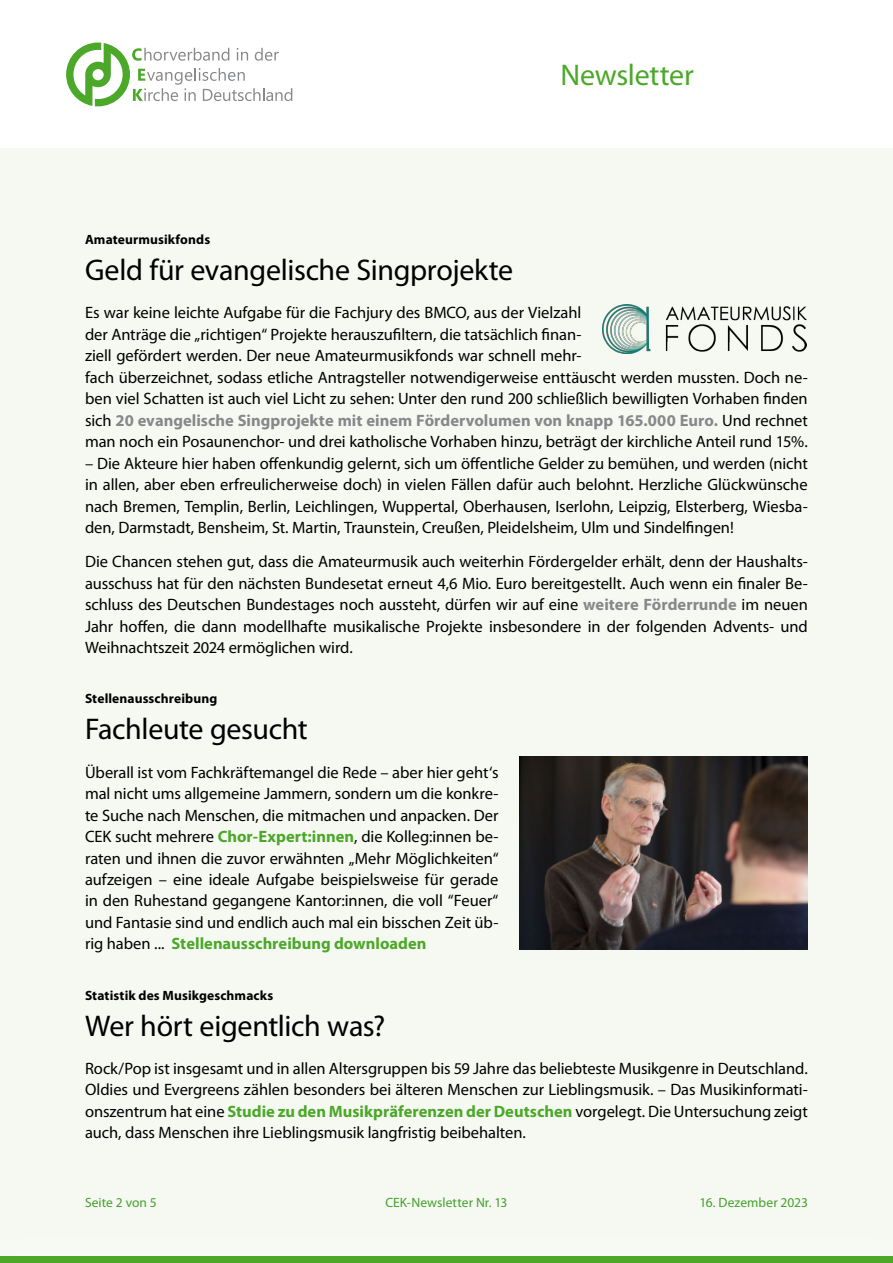
<style>
.page{position:relative;width:893px;height:1263px;background:#fff}
.page>*{position:absolute;margin:0;border:0;box-sizing:border-box;transform-origin:0 0}
.t1{font:30px "Myriad Pro";letter-spacing:-.01em;color:#000}
.t2{font:30px "Myriad Pro";letter-spacing:-.01em;color:#4ba829}
.t3{font:16.5px/21.5px "Myriad Pro";letter-spacing:-.005em;color:#000;text-align:justify}
.t4{font:700 13.5px "Myriad Pro";letter-spacing:.01em;color:#000}
.t5{font:13.5px "Myriad Pro";letter-spacing:.005em;color:#44a12b}
.s1{font-weight:700;color:#87888a}
.s2{font-weight:700;color:#4ba829}
</style>
<div class="page">
<svg style="left:66px;top:43px;width:226px;height:63px"></svg>
<div style="left:0;top:149px;width:893px;height:1114px;background:#f6f9f2"></div>
<div style="left:0;top:1256px;width:893px;height:7px;background:#4ba829"></div>
<img style="left:520px;top:757px;width:288px;height:192px">
<img style="left:603px;top:304px;width:204px;height:50px">
<h1 class="t2" style="left:561px;top:56px;width:135px">Newsletter</h1>
<p class="t4" style="left:85px;top:231px;width:127px">Amateurmusikfonds</p>
<h1 class="t1" style="left:85px;top:251px;width:430px">Geld für evangelische Singprojekte</h1>
<p class="t3" style="left:85px;top:302px;width:724px;text-align:left">Es war keine leichte Aufgabe für die Fachjury des BMCO, aus der Vielzahl<br>der Anträge die „richtigen“ Projekte herauszufiltern, die tatsächlich finan-<br>ziell gefördert werden. Der neue Amateurmusikfonds war schnell mehr-<br>fach überzeichnet, sodass etliche Antragsteller notwendigerweise enttäuscht werden mussten. Doch ne&shy;ben viel Schatten ist auch viel Licht zu sehen: Unter den rund 200 schließlich bewilligten Vorhaben finden sich <span class="s1">20 evangelische Singprojekte mit einem Fördervolumen von knapp 165.000 Euro.</span> Und rechnet man noch ein Posaunenchor- und drei katholische Vorhaben hinzu, beträgt der kirchliche Anteil rund 15%.</p>
<p class="t3" style="left:85px;top:452px;width:724px">– Die Akteure hier haben offenkundig gelernt, sich um öffentliche Gelder zu bemühen, und werden (nicht in allen, aber eben erfreulicherweise doch) in vielen Fällen dafür auch belohnt. Herzliche Glückwünsche nach Bremen, Templin, Berlin, Leichlingen, Wuppertal, Oberhausen, Iserlohn, Leipzig, Elsterberg, Wiesba&shy;den, Darmstadt, Bensheim, St. Martin, Traunstein, Creußen, Pleidelsheim, Ulm und Sindelfingen!</p>
<p class="t3" style="left:85px;top:551px;width:724px">Die Chancen stehen gut, dass die Amateurmusik auch weiterhin Fördergelder erhält, denn der Haushalts&shy;ausschuss hat für den nächsten Bundesetat erneut 4,6 Mio. Euro bereitgestellt. Auch wenn ein finaler Be&shy;schluss des Deutschen Bundestages noch aussteht, dürfen wir auf eine <span class="s1">weitere Förderrunde</span> im neuen Jahr hoffen, die dann modellhafte musikalische Projekte insbesondere in der folgenden Advents- und Weihnachtszeit 2024 ermöglichen wird.</p>
<p class="t4" style="left:85px;top:690px;width:134px">Stellenausschreibung</p>
<h1 class="t1" style="left:85px;top:711px;width:224px">Fachleute gesucht</h1>
<p class="t3" style="left:85px;top:761px;width:415px">Überall ist vom Fachkräftemangel die Rede – aber hier geht‘s mal nicht ums allgemeine Jammern, sondern um die konkre&shy;te Suche nach Menschen, die mitmachen und anpacken. Der CEK sucht mehrere <span class="s2">Chor-Expert:innen</span>, die Kolleg:innen be&shy;raten und ihnen die zuvor erwähnten „Mehr Möglichkeiten“ aufzeigen – eine ideale Aufgabe beispielsweise für gerade in den Ruhestand gegangene Kantor:innen, die voll “Feuer“ und Fantasie sind und endlich auch mal ein bisschen Zeit üb&shy;rig haben ... <span class="s2">Stellenausschreibung downloaden</span></p>
<p class="t4" style="left:85px;top:986px;width:190px">Statistik des Musikgeschmacks</p>
<h1 class="t1" style="left:85px;top:1007px;width:302px">Wer hört eigentlich was?</h1>
<p class="t3" style="left:85px;top:1057px;width:724px">Rock/Pop ist insgesamt und in allen Altersgruppen bis 59 Jahre das beliebteste Musikgenre in Deutschland.<br>Oldies und Evergreens zählen besonders bei älteren Menschen zur Lieblingsmusik. – Das Musikinformati&shy;onszentrum hat eine <span class="s2">Studie zu den Musikpräferenzen der Deutschen</span> vorgelegt. Die Untersuchung zeigt auch, dass Menschen ihre Lieblingsmusik langfristig beibehalten.</p>
<p class="t5" style="left:85px;top:1194px;width:73px">Seite 2 von 5</p>
<p class="t5" style="left:385px;top:1194px;width:124px">CEK-Newsletter Nr. 13</p>
<p class="t5" style="left:700px;top:1194px;width:110px">16. Dezember 2023</p>
</div>
